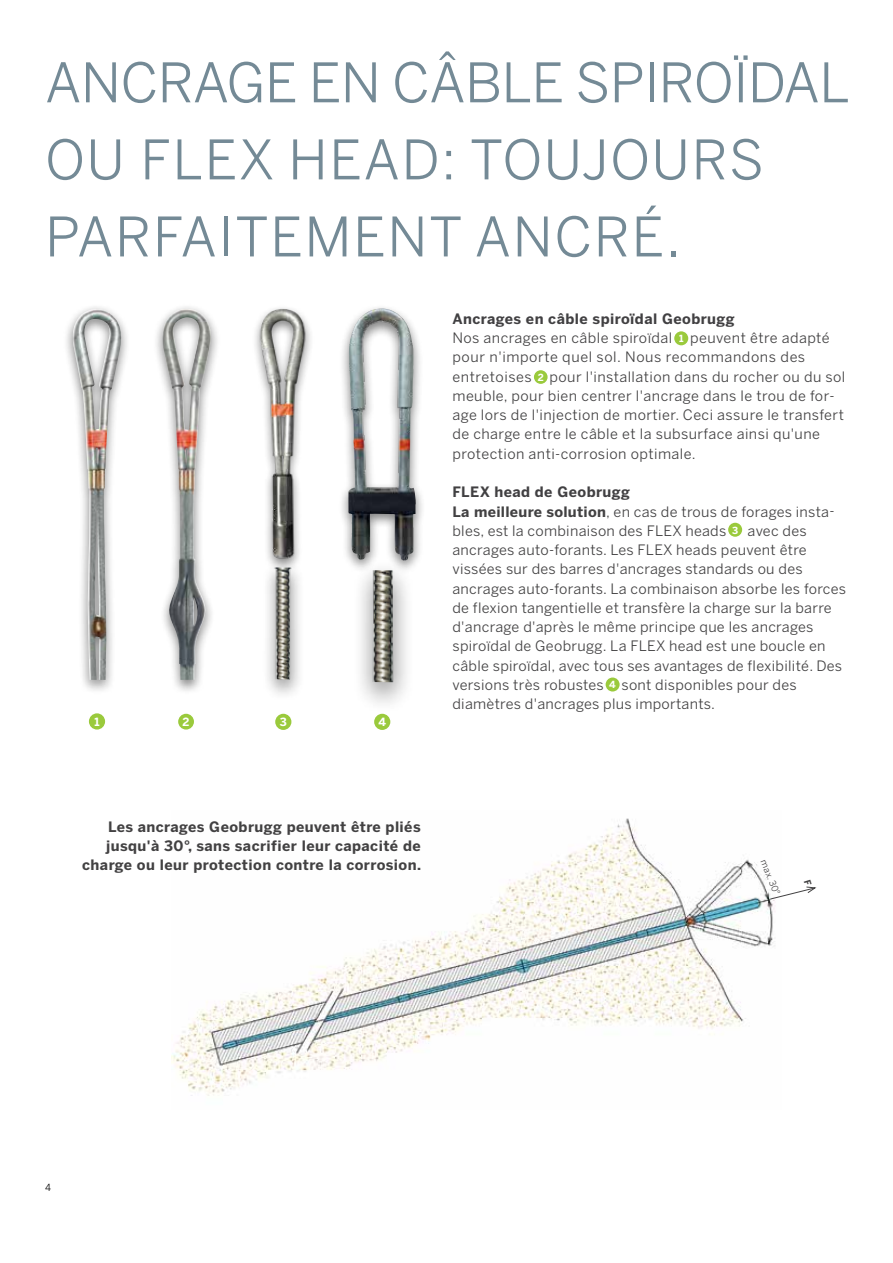
<style>
.page{position:relative;width:893px;height:1263px;background:#fff}
.page>*{position:absolute;margin:0;border:0;box-sizing:border-box;transform-origin:0 0}
.t1{font:54px/77.1px "Benton Sans";letter-spacing:.02em;color:#748a96}
.t2{font:14.25px/19.2px "Benton Sans";letter-spacing:.02em;color:#424142}
.t3{font:700 14.25px/19.2px "Benton Sans";letter-spacing:.03em;color:#424142;text-align:right}
.t4{font:700 11.25px "Benton Sans";color:#fff}
.t5{font:9.75px "Benton Sans";color:#000}
.t6{font:9px "Benton Sans";color:#424142}
.s1{font-weight:700;color:#414042}
.s2{font-weight:700;font-size:9.75px;color:#fff}
.s3{font-weight:700}
</style>
<div class="page">
<div style="left:63px;top:304px;width:68px;height:391px;background:#000;opacity:.5"></div>
<img style="left:71px;top:309px;width:54px;height:371px">
<div style="left:152px;top:303px;width:69px;height:391px;background:#000;opacity:.5"></div>
<img style="left:160px;top:309px;width:53px;height:371px">
<img style="left:255px;top:308px;width:56px;height:251px">
<div style="left:338px;top:303px;width:87px;height:272px;background:#000;opacity:.5"></div>
<img style="left:348px;top:309px;width:69px;height:252px">
<div style="left:262px;top:559px;width:44px;height:142px;background:#000;opacity:.5"></div>
<img style="left:262px;top:567px;width:44px;height:113px">
<div style="left:352px;top:558px;width:63px;height:156px;background:#000;opacity:.5"></div>
<img style="left:338px;top:570px;width:87px;height:113px">
<img style="left:171px;top:818px;width:604px;height:278px">
<div style="left:88px;top:712px;width:18px;height:18px;background:#9aca3c;border-radius:50%"></div>
<div style="left:87px;top:712px;width:20px;height:19px;border:2px solid #fff;border-radius:50%"></div>
<div style="left:177px;top:713px;width:18px;height:17px;background:#9aca3c;border-radius:50%"></div>
<div style="left:176px;top:712px;width:20px;height:19px;border:2px solid #fff;border-radius:50%"></div>
<div style="left:274px;top:713px;width:18px;height:18px;background:#9aca3c;border-radius:50%"></div>
<div style="left:273px;top:712px;width:20px;height:20px;border:2px solid #fff;border-radius:50%"></div>
<div style="left:373px;top:713px;width:18px;height:18px;background:#9aca3c;border-radius:50%"></div>
<div style="left:372px;top:712px;width:20px;height:20px;border:2px solid #fff;border-radius:50%"></div>
<div style="left:673px;top:331px;width:16px;height:15px;background:#9aca3c;border-radius:50%"></div>
<div style="left:673px;top:330px;width:17px;height:17px;border:2px solid #fff;border-radius:50%"></div>
<div style="left:533px;top:369px;width:15px;height:16px;background:#9aca3c;border-radius:50%"></div>
<div style="left:532px;top:369px;width:17px;height:16px;border:2px solid #fff;border-radius:50%"></div>
<div style="left:727px;top:522px;width:16px;height:15px;background:#9aca3c;border-radius:50%"></div>
<div style="left:727px;top:521px;width:17px;height:17px;border:2px solid #fff;border-radius:50%"></div>
<div style="left:605px;top:677px;width:15px;height:15px;background:#9aca3c;border-radius:50%"></div>
<div style="left:604px;top:676px;width:17px;height:17px;border:2px solid #fff;border-radius:50%"></div>
<svg style="left:770px;top:879px;width:46px;height:20px"></svg>
<h1 class="t1" style="left:45px;top:44px;width:806px">ANCRAGE EN CÂBLE SPIROÏDAL<br>OU FLEX HEAD: TOUJOURS<br>PARFAITEMENT ANCRÉ.</h1>
<p class="t4" style="left:94px;top:715px;width:7px">1</p>
<p class="t4" style="left:183px;top:715px;width:8px">2</p>
<p class="t4" style="left:280px;top:715px;width:9px">3</p>
<p class="t4" style="left:378px;top:715px;width:9px">4</p>
<p class="t2" style="left:452px;top:309px;width:394px"><span class="s1">Ancrages en câble spiroïdal Geobrugg<br></span>Nos ancrages en câble spiroïdal <span class="s2">1</span> peuvent être adapté pour n'importe quel sol. Nous recommandons des entretoises <span class="s2">2</span> pour l'installation dans du rocher ou du sol meuble, pour bien centrer l'ancrage dans le trou de for&shy;age lors de l'injection de mortier. Ceci assure le transfert de charge entre le câble et la subsurface ainsi qu'une protection anti-corrosion optimale.</p>
<p class="t2" style="left:452px;top:482px;width:395px"><span class="s1">FLEX head de Geobrugg<br></span><span class="s3">La meilleure solution</span>, en cas de trous de forages insta&shy;bles, est la combinaison des FLEX heads <sup>3</sup> avec des ancrages auto-forants. Les FLEX heads peuvent être vissées sur des barres d'ancrages standards ou des ancrages auto-forants. La combinaison absorbe les forces de flexion tangentielle et transfère la charge sur la barre d'ancrage d'après le même principe que les ancrages spiroïdal de Geobrugg. La FLEX head est une boucle en câble spiroïdal, avec tous ses avantages de flexibilité. Des versions très robustes <span class="s2">4</span> sont disponibles pour des diamètres d'ancrages plus importants.</p>
<p class="t3" style="left:82px;top:817px;width:340px">Les ancrages Geobrugg peuvent être pliés jusqu'à 30°, sans sacrifier leur capacité de charge ou leur protection contre la corrosion.</p>
<p class="t6" style="left:768px;top:858px;width:39px;rotate:68deg">max. 30°</p>
<p class="t5" style="left:45px;top:1181px;width:7px">4</p>
</div>
